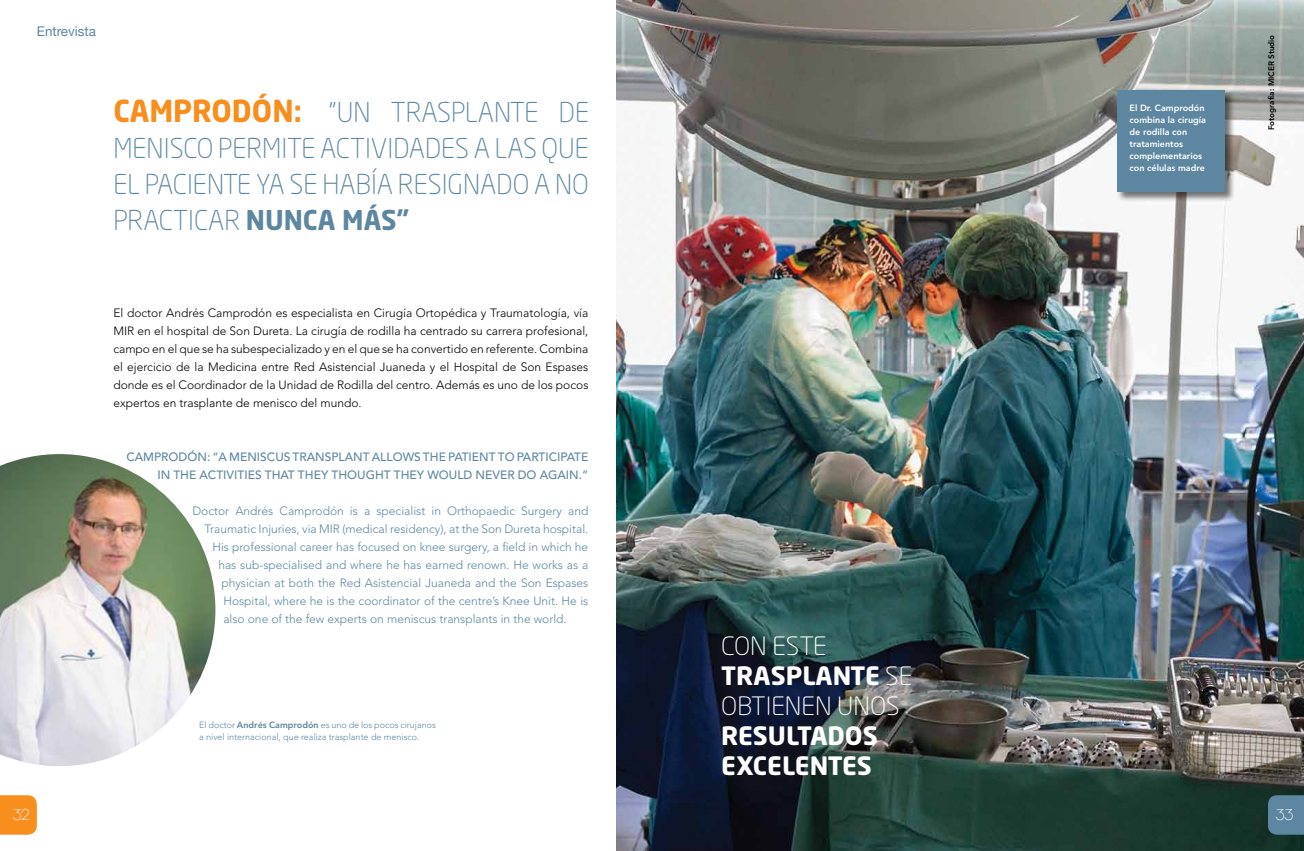
<style>
.page{position:relative;width:1304px;height:851px;background:#fff}
.page>*{position:absolute;margin:0;border:0;box-sizing:border-box;transform-origin:0 0}
.t1{font:300 27px/36px "Neo Sans Std";color:#5d87a1;text-align:justify}
.t2{font:300 25px/30px "Neo Sans Std";color:#fff}
.t3{font:700 25px/30px "Neo Sans Std";color:#fff}
.t4{font:16px "Chalet Paris Nineteen Seventy";color:#fff}
.t5{font:13.4px "Helvetica Neue";color:#5d87a1}
.t6{font:300 12px "Avenir";color:#5d87a1}
.t7{font:300 12px/18px "Avenir";color:#000;text-align:justify}
.t8{font:500 12px/18px "Avenir";color:#5d87a1;text-align:right}
.t9{font:300 9px/12px "Avenir";color:#5d87a1}
.t10{font:800 9px/12px "Avenir";color:#fff}
.t11{font:800 8px "Avenir";color:#000}
.s1{font-weight:700;font-size:30px;color:#f78e1e}
.s2{font-weight:700}
.s3{font-weight:800}
</style>
<div class="page">
<img style="left:617px;top:0;width:687px;height:850px">
<img style="left:0;top:454px;width:215px;height:312px">
<div style="left:1116px;top:89px;width:119px;height:113px;background:#000;opacity:.54"></div>
<div style="left:1118px;top:91px;width:107px;height:101px;background:#5d87a1"></div>
<svg style="left:0;top:795px;width:37px;height:39px"></svg>
<svg style="left:1268px;top:795px;width:36px;height:39px"></svg>
<p class="t5" style="left:37px;top:23px;width:61px">Entrevista</p>
<h1 class="t1" style="left:113px;top:94px;width:477px"><span class="s1">CAMPRODÓN:</span> ”UN TRASPLANTE DE MENISCO PERMITE ACTIVIDADES A LAS QUE EL PACIENTE YA SE HABÍA RESIGNADO A NO PRACTICAR <span class="s2">NUNCA MÁS”</span></h1>
<p class="t7" style="left:113px;top:303px;width:477px">El doctor Andrés Camprodón es especialista en Cirugía Ortopédica y Traumatología, vía MIR en el hospital de Son Dureta. La cirugía de rodilla ha centrado su carrera profesional, campo en el que se ha subespecializado y en el que se ha convertido en referente. Combina el ejercicio de la Medicina entre Red Asistencial Juaneda y el Hospital de Son Espases donde es el Coordinador de la Unidad de Rodilla del centro. Además es uno de los pocos expertos en trasplante de menisco del mundo.</p>
<p class="t8" style="left:126px;top:448px;width:463px">CAMPRODÓN: “A MENISCUS TRANSPLANT ALLOWS THE PATIENT TO PARTICIPATE<br>IN THE ACTIVITIES THAT THEY THOUGHT THEY WOULD NEVER DO AGAIN.”</p>
<p class="t6" style="left:192px;top:503px;width:397px">Doctor Andrés Camprodón is a specialist in Orthopaedic Surgery and</p>
<p class="t6" style="left:204px;top:521px;width:386px">Traumatic Injuries, via MIR (medical residency), at the Son Dureta hospital.</p>
<p class="t6" style="left:212px;top:539px;width:377px">His professional career has focused on knee surgery, a field in which he</p>
<p class="t6" style="left:218px;top:557px;width:372px">has sub-specialised and where he has earned renown. He works as a</p>
<p class="t6" style="left:221px;top:575px;width:368px">physician at both the Red Asistencial Juaneda and the Son Espases</p>
<p class="t6" style="left:223px;top:593px;width:366px">Hospital, where he is the coordinator of the centre’s Knee Unit. He is</p>
<p class="t6" style="left:223px;top:611px;width:345px">also one of the few experts on meniscus transplants in the world.</p>
<p class="t9" style="left:199px;top:719px;width:238px">El doctor <span class="s3">Andrés Camprodón</span> es uno de los pocos cirujanos a nivel internacional, que realiza trasplante de menisco.</p>
<h2 class="t2" style="left:721px;top:630px;width:193px">CON ESTE<br><span class="s2">TRASPLANTE</span> SE<br>OBTIENEN UNOS</h2>
<h2 class="t3" style="left:721px;top:719px;width:158px">RESULTADOS<br>EXCELENTES</h2>
<p class="t10" style="left:1130px;top:102px;width:78px">El Dr. Camprodón combina la cirugía de rodilla con tratamientos complementarios con células madre</p>
<p class="t11" style="left:1267px;top:130px;width:97px;rotate:-90deg">Fotografía: MICER Studio</p>
<h3 class="t4" style="left:13px;top:804px;width:18px">32</h3>
<h3 class="t4" style="left:1276px;top:804px;width:19px">33</h3>
</div>
